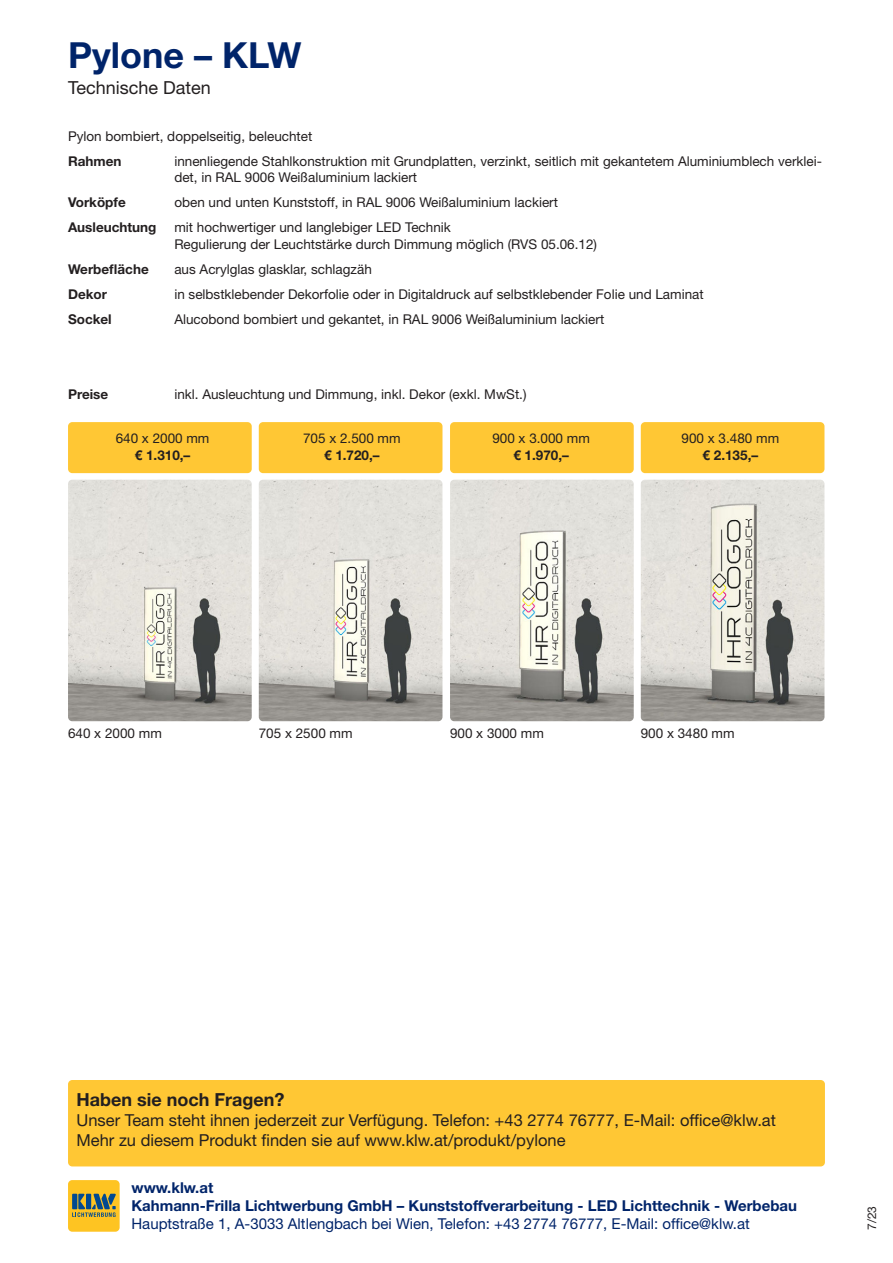
<style>
.page{position:relative;width:893px;height:1263px;background:#fff}
.page>*{position:absolute;margin:0;border:0;box-sizing:border-box;transform-origin:0 0}
.t1{font:700 36px "Helvetica Neue LT Std";color:#00246a}
.t2{font:700 18px "Helvetica Neue LT Std";color:#231f20}
.t3{font:18px "Helvetica Neue LT Std";color:#231f20}
.t4{font:16.5px "Helvetica Neue LT Std";color:#231f20}
.t5{font:700 15px "Helvetica Neue LT Std";color:#00246a}
.t6{font:15px "Helvetica Neue LT Std";color:#00246a}
.t7{font:13.5px/16.5px "Helvetica Neue LT Std";color:#231f20}
.t8{font:700 13.5px "Helvetica Neue LT Std";color:#231f20}
.t9{font:12px "Helvetica Neue LT Std";color:#231f20}
</style>
<div class="page">
<div style="left:68px;top:1080px;width:757px;height:86px;background:#ffc734;border-radius:4px"></div>
<div style="left:68px;top:1180px;width:52px;height:52px;background:#fec422;border-radius:2px"></div>
<svg style="left:72px;top:1194px;width:44px;height:23px"></svg>
<img style="left:68px;top:480px;width:184px;height:241px;border-radius:4px">
<img style="left:259px;top:480px;width:183px;height:241px;border-radius:4px">
<img style="left:450px;top:480px;width:184px;height:241px;border-radius:4px">
<img style="left:641px;top:480px;width:183px;height:241px;border-radius:4px">
<div style="left:68px;top:422px;width:184px;height:51px;background:#ffc734;border-radius:4px"></div>
<div style="left:259px;top:422px;width:183px;height:51px;background:#ffc734;border-radius:4px"></div>
<div style="left:450px;top:422px;width:184px;height:51px;background:#ffc734;border-radius:4px"></div>
<div style="left:641px;top:422px;width:183px;height:51px;background:#ffc734;border-radius:4px"></div>
<p class="t1" style="left:68px;top:43px;width:235px">Pylone – KLW</p>
<p class="t3" style="left:68px;top:81px;width:144px">Technische Daten</p>
<p class="t7" style="left:68px;top:129px;width:246px">Pylon bombiert, doppelseitig, beleuchtet</p>
<p class="t8" style="left:68px;top:156px;width:55px">Rahmen</p>
<p class="t7" style="left:174px;top:154px;width:649px">innenliegende Stahlkonstruktion mit Grundplatten, verzinkt, seitlich mit gekantetem Aluminiumblech verklei&shy;det, in RAL 9006 Weißaluminium lackiert</p>
<p class="t8" style="left:68px;top:198px;width:59px">Vorköpfe</p>
<p class="t7" style="left:174px;top:196px;width:385px">oben und unten Kunststoff, in RAL 9006 Weißaluminium lackiert</p>
<p class="t8" style="left:68px;top:223px;width:90px">Ausleuchtung</p>
<p class="t7" style="left:174px;top:221px;width:424px">mit hochwertiger und langlebiger LED Technik<br>Regulierung der Leuchtstärke durch Dimmung möglich (RVS 05.06.12)</p>
<p class="t8" style="left:68px;top:264px;width:82px">Werbefläche</p>
<p class="t7" style="left:174px;top:262px;width:199px">aus Acrylglas glasklar, schlagzäh</p>
<p class="t8" style="left:68px;top:289px;width:41px">Dekor</p>
<p class="t7" style="left:174px;top:287px;width:531px">in selbstklebender Dekorfolie oder in Digitaldruck auf selbstklebender Folie und Laminat</p>
<p class="t8" style="left:68px;top:314px;width:45px">Sockel</p>
<p class="t7" style="left:174px;top:312px;width:431px">Alucobond bombiert und gekantet, in RAL 9006 Weißaluminium lackiert</p>
<p class="t8" style="left:68px;top:389px;width:42px">Preise</p>
<p class="t7" style="left:174px;top:387px;width:354px">inkl. Ausleuchtung und Dimmung, inkl. Dekor (exkl. MwSt.)</p>
<p class="t7" style="left:116px;top:431px;width:95px">640 x 2000 mm</p>
<p class="t8" style="left:135px;top:450px;width:57px">€ 1.310,–</p>
<p class="t7" style="left:303px;top:431px;width:99px">705 x 2.500 mm</p>
<p class="t8" style="left:324px;top:450px;width:57px">€ 1.720,–</p>
<p class="t7" style="left:492px;top:431px;width:99px">900 x 3.000 mm</p>
<p class="t8" style="left:513px;top:450px;width:57px">€ 1.970,–</p>
<p class="t7" style="left:682px;top:431px;width:99px">900 x 3.480 mm</p>
<p class="t8" style="left:703px;top:450px;width:57px">€ 2.135,–</p>
<p class="t7" style="left:68px;top:727px;width:95px">640 x 2000 mm</p>
<p class="t7" style="left:259px;top:727px;width:95px">705 x 2500 mm</p>
<p class="t7" style="left:450px;top:727px;width:95px">900 x 3000 mm</p>
<p class="t7" style="left:641px;top:727px;width:95px">900 x 3480 mm</p>
<p class="t2" style="left:77px;top:1093px;width:210px">Haben sie noch Fragen?</p>
<p class="t4" style="left:77px;top:1114px;width:701px">Unser Team steht ihnen jederzeit zur Verfügung. Telefon: +43 2774 76777, E-Mail: office@klw.at</p>
<p class="t4" style="left:77px;top:1134px;width:490px">Mehr zu diesem Produkt finden sie auf www.klw.at/produkt/pylone</p>
<p class="t5" style="left:131px;top:1182px;width:83px">www.klw.at</p>
<p class="t5" style="left:131px;top:1200px;width:667px">Kahmann-Frilla Lichtwerbung GmbH – Kunststoffverarbeitung - LED Lichttechnik - Werbebau</p>
<p class="t6" style="left:131px;top:1218px;width:620px">Hauptstraße 1, A-3033 Altlengbach bei Wien, Telefon: +43 2774 76777, E-Mail: office@klw.at</p>
<p class="t9" style="left:867px;top:1230px;width:26px;rotate:-90deg">7/23</p>
</div>
